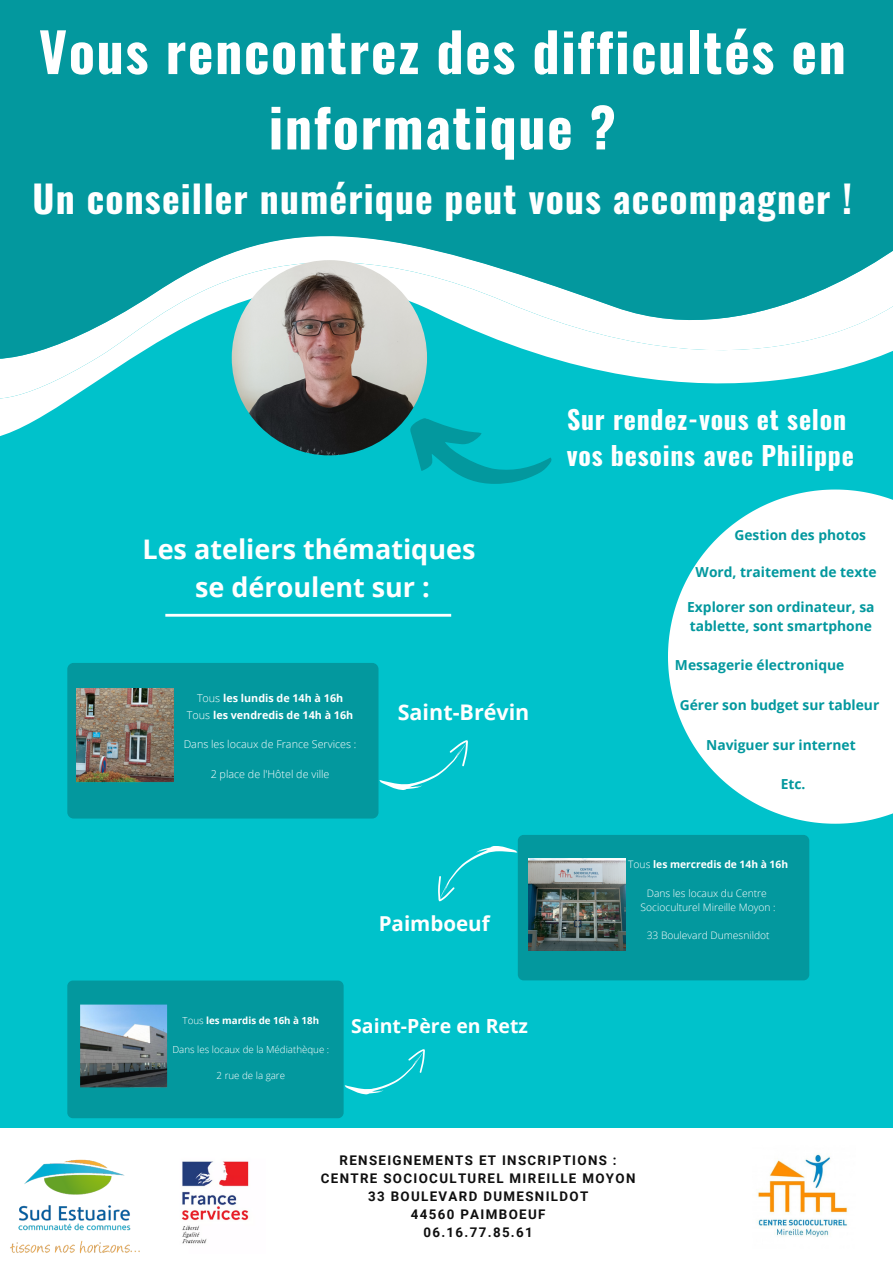
<style>
.page{position:relative;width:893px;height:1263px;background:#00c2cb}
.page>*{position:absolute;margin:0;border:0;box-sizing:border-box;transform-origin:0 0}
.t1{font:700 54px/75.4px "Oswald";letter-spacing:.03em;color:#fff;text-align:center}
.t2{font:700 37.5px "Oswald";letter-spacing:.03em;color:#fff}
.t3{font:700 27px/37.7px "Open Sans";color:#fff;text-align:center}
.t4{font:700 25.8px/36.1px "Oswald";letter-spacing:.03em;color:#fff}
.t5{font:700 21.52px "Open Sans";color:#fff}
.t6{font:700 20.55px "Open Sans";color:#fff}
.t7{font:700 19.5px "Open Sans";color:#fff}
.t8{font:700 13.8px/19.3px "Open Sans";color:#03989e}
.t9{font:700 13.35px/17.9px "Roboto";letter-spacing:.1em;color:#0f0f0f;text-align:center}
.t10{font:300 10.73px "Open Sans";color:#fff}
.t11{font:700 10.73px/16.8px "Open Sans";color:#fff;text-align:center}
.t12{font:300 10.27px/14.1px "Open Sans";color:#fff;text-align:center}
.t13{font:700 10.27px "Open Sans";color:#fff}
.t14{font:300 9.75px "Open Sans";color:#fff}
.t15{font:700 9.75px "Open Sans";color:#fff}
.s1{font-weight:300}
</style>
<div class="page">
<svg style="left:0;top:369px;width:839px;height:44px"></svg>
<svg style="left:0;top:0;width:893px;height:369px;background:#29a8ae"></svg>
<div style="left:0;top:1128px;width:893px;height:135px;background:#fff"></div>
<img style="left:757px;top:1154px;width:91px;height:83px">
<img style="left:10px;top:1159px;width:130px;height:94px">
<img style="left:181px;top:1161px;width:68px;height:83px">
<img style="left:232px;top:260px;width:195px;height:195px;border-radius:50%">
<svg style="left:400px;top:415px;width:152px;height:69px"></svg>
<hr style="left:165px;top:614px;width:286px;height:3px;background:#fff">
<div style="left:67px;top:663px;width:311px;height:155px;background:#03989e;border-radius:6px"></div>
<svg style="left:378px;top:739px;width:90px;height:66px"></svg>
<div style="left:518px;top:835px;width:291px;height:145px;background:#03989e;border-radius:6px"></div>
<svg style="left:438px;top:835px;width:84px;height:67px"></svg>
<div style="left:67px;top:980px;width:276px;height:138px;background:#03989e;border-radius:6px"></div>
<svg style="left:343px;top:1048px;width:82px;height:60px"></svg>
<svg style="left:80px;top:1004px;width:88px;height:84px;background:#738796"></svg>
<svg style="left:668px;top:489px;width:225px;height:335px;fill:#fff"></svg>
<img style="left:528px;top:858px;width:97px;height:93px">
<img style="left:76px;top:688px;width:98px;height:95px">
<h1 class="t1" style="left:39px;top:12px;width:808px">Vous rencontrez des difficultés en informatique ?</h1>
<h2 class="t2" style="left:33px;top:169px;width:821px">Un conseiller numérique peut vous accompagner !</h2>
<h3 class="t3" style="left:142px;top:530px;width:334px">Les ateliers thématiques se déroulent sur :</h3>
<p class="t11" style="left:187px;top:689px;width:168px"><span class="s1">Tous</span> les lundis de 14h à 16h<br><span class="s1">Tous</span> les vendredis de 14h à 16h</p>
<p class="t10" style="left:184px;top:737px;width:174px">Dans les locaux de France Services :</p>
<p class="t10" style="left:211px;top:766px;width:120px">2 place de l'Hôtel de ville</p>
<h3 class="t5" style="left:398px;top:697px;width:133px">Saint-Brévin</h3>
<h3 class="t6" style="left:379px;top:909px;width:113px">Paimboeuf</h3>
<p class="t15" style="left:183px;top:1013px;width:138px"><span class="s1">Tous</span> les mardis de 16h à 18h</p>
<p class="t14" style="left:172px;top:1042px;width:158px">Dans les locaux de la Médiathèque :</p>
<p class="t14" style="left:217px;top:1069px;width:70px">2 rue de la gare</p>
<h3 class="t7" style="left:351px;top:1012px;width:178px">Saint-Père en Retz</h3>
<h3 class="t4" style="left:567px;top:400px;width:289px">Sur rendez-vous et selon vos besoins avec Philippe</h3>
<p class="t8" style="left:734px;top:524px;width:133px">Gestion des photos</p>
<p class="t8" style="left:695px;top:562px;width:182px">Word, traitement de texte</p>
<p class="t8" style="left:687px;top:597px;width:189px">Explorer son ordinateur, sa tablette, sont smartphone</p>
<p class="t8" style="left:675px;top:655px;width:171px">Messagerie électronique</p>
<p class="t8" style="left:679px;top:695px;width:201px">Gérer son budget sur tableur</p>
<p class="t8" style="left:706px;top:735px;width:151px">Naviguer sur internet</p>
<p class="t8" style="left:780px;top:774px;width:26px">Etc.</p>
<p class="t13" style="left:628px;top:857px;width:161px"><span class="s1">Tous</span> les mercredis de 14h à 16h</p>
<p class="t12" style="left:640px;top:886px;width:137px">Dans les locaux du Centre<br>Socioculturel Mireille Moyon :</p>
<p class="t12" style="left:647px;top:928px;width:124px">33 Boulevard Dumesnildot</p>
<p class="t9" style="left:321px;top:1152px;width:316px">RENSEIGNEMENTS ET INSCRIPTIONS :<br>CENTRE SOCIOCULTUREL MIREILLE MOYON<br>33 BOULEVARD DUMESNILDOT<br>44560 PAIMBOEUF<br>06.16.77.85.61</p>
</div>
